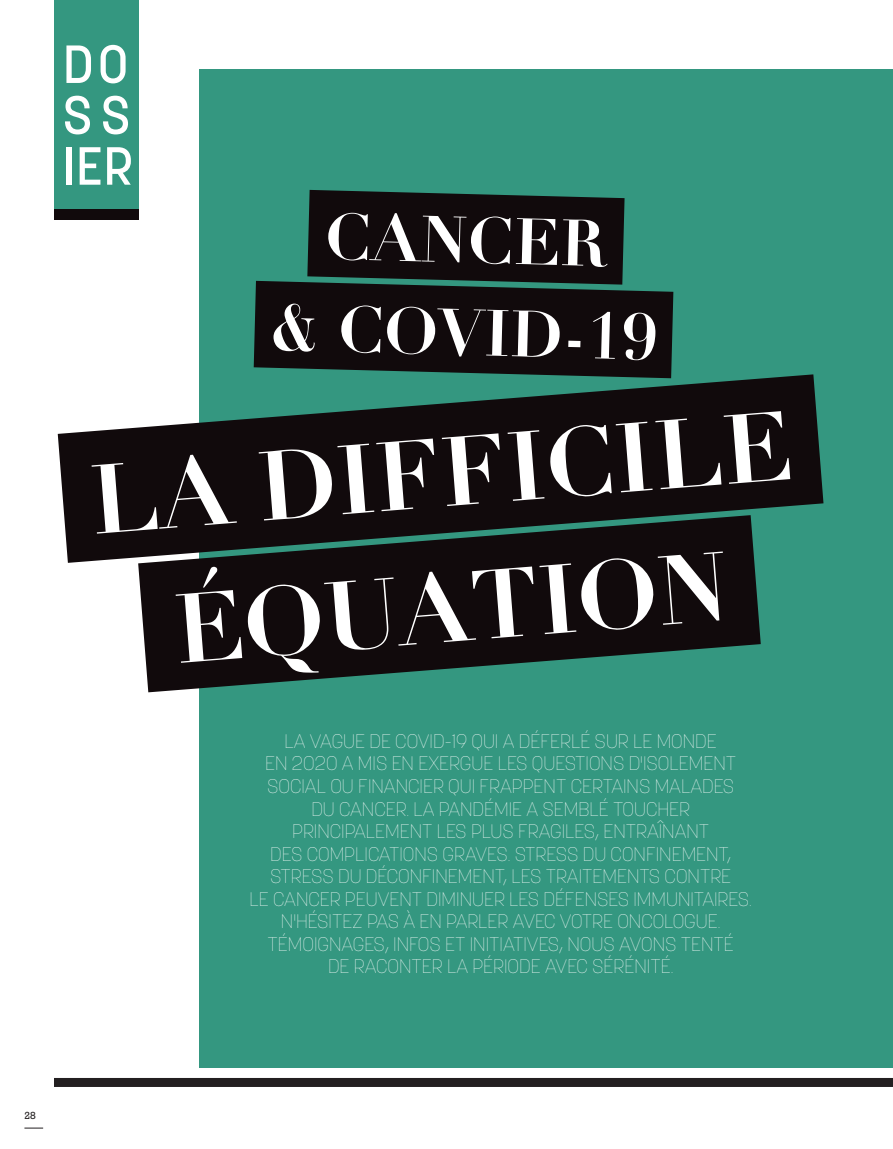
<style>
.page{position:relative;width:893px;height:1149px;background:#fff}
.page>*{position:absolute;margin:0;border:0;box-sizing:border-box;transform-origin:0 0}
.t1{font:700 96px "Didot";color:#fff}
.t2{font:700 64.2px "Didot";color:#fff}
.t3{font:500 53.1px "Korolev";letter-spacing:.035em;color:#fff}
.t4{font:100 19.5px/22.5px "Korolev Rounded";color:#fff}
.t5{font:10.5px "Rockwell Std";color:#231f20}
</style>
<div class="page">
<svg style="left:24px;top:1127px;width:19px;height:1px"></svg>
<div style="left:200px;top:69px;width:693px;height:998px;background:#349780"></div>
<svg style="left:254px;top:190px;width:419px;height:184px"></svg>
<svg style="left:58px;top:374px;width:765px;height:188px;fill:#110a0c"></svg>
<svg style="left:138px;top:515px;width:623px;height:177px;fill:#110a0c"></svg>
<div style="left:54px;top:0;width:85px;height:209px;background:#349780"></div>
<div style="left:54px;top:209px;width:85px;height:11px;background:#110a0c"></div>
<div style="left:54px;top:1077px;width:839px;height:9px;background:#231f20"></div>
<p class="t3" style="left:62px;top:31px;width:68px">DO</p>
<p class="t3" style="left:62px;top:81px;width:70px">SS</p>
<p class="t3" style="left:62px;top:132px;width:72px">IER</p>
<p class="t2" style="left:327px;top:195px;width:283px;rotate:2deg">CANCER</p>
<p class="t2" style="left:271px;top:285px;width:390px;rotate:2deg">&amp; COVID-19</p>
<p class="t1" style="left:86px;top:437px;width:706px;rotate:-4deg">LA DIFFICILE</p>
<p class="t1" style="left:171px;top:566px;width:557px;rotate:-4deg">ÉQUATION</p>
<p class="t4" style="left:285px;top:730px;width:434px">LA VAGUE DE COVID-19 QUI A DÉFERLÉ SUR LE MONDE</p>
<p class="t4" style="left:265px;top:752px;width:472px">EN 2020 A MIS EN EXERGUE LES QUESTIONS D'ISOLEMENT<br>SOCIAL OU FINANCIER QUI FRAPPENT CERTAINS MALADES</p>
<p class="t4" style="left:292px;top:797px;width:419px;text-align:center">DU CANCER. LA PANDÉMIE A SEMBLÉ TOUCHER<br>PRINCIPALEMENT LES PLUS FRAGILES, ENTRAÎNANT</p>
<p class="t4" style="left:270px;top:842px;width:462px">DES COMPLICATIONS GRAVES. STRESS DU CONFINEMENT,<br>STRESS DU DÉCONFINEMENT, LES TRAITEMENTS CONTRE</p>
<p class="t4" style="left:250px;top:887px;width:504px;text-align:center">LE CANCER PEUVENT DIMINUER LES DÉFENSES IMMUNITAIRES.<br>N'HÉSITEZ PAS À EN PARLER AVEC VOTRE ONCOLOGUE.<br>TÉMOIGNAGES, INFOS ET INITIATIVES, NOUS AVONS TENTÉ</p>
<p class="t4" style="left:328px;top:955px;width:347px">DE RACONTER LA PÉRIODE AVEC SÉRÉNITÉ.</p>
<p class="t5" style="left:24px;top:1108px;width:13px">28</p>
</div>
